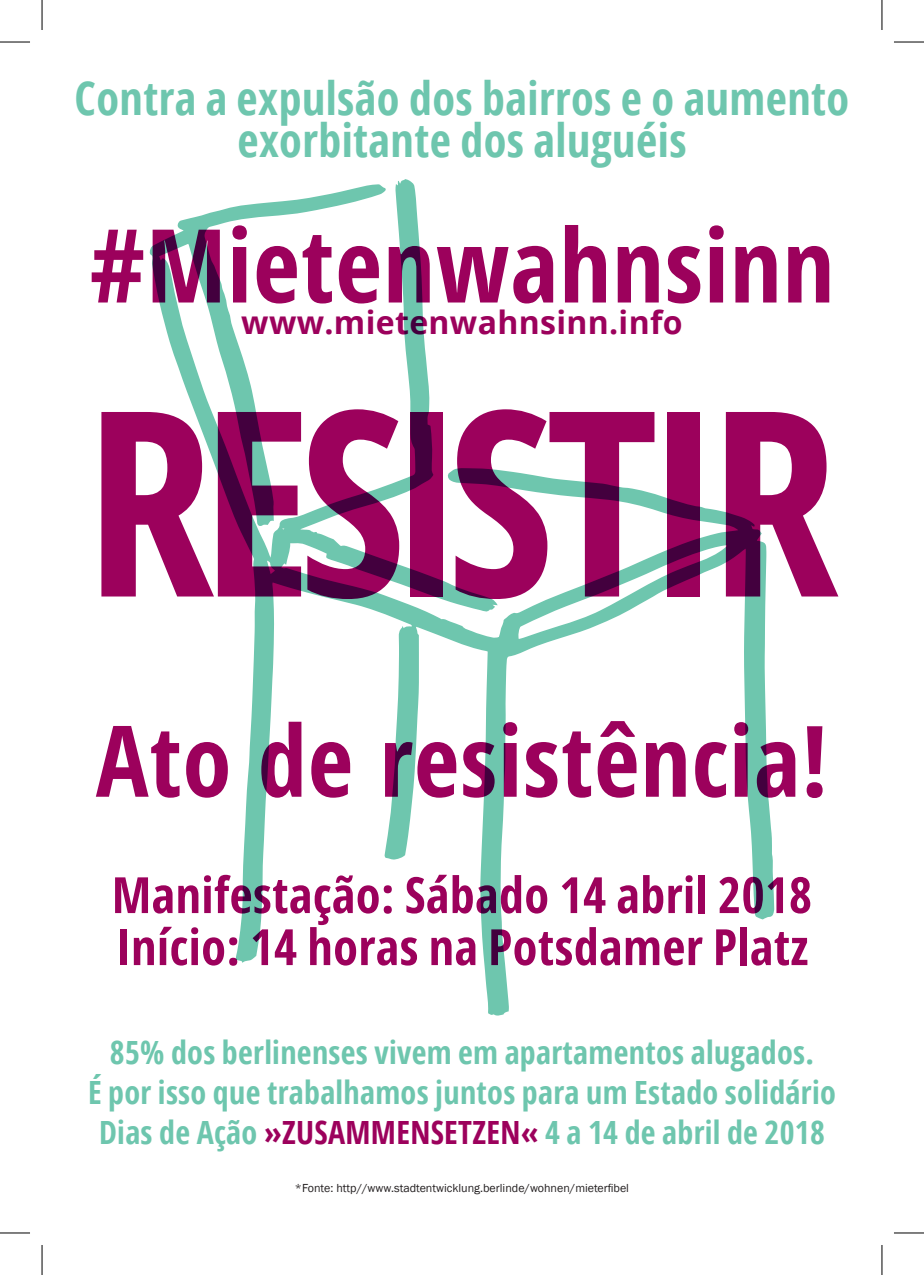
<style>
.page{position:relative;width:924px;height:1275px;background:#fff}
.page>*{position:absolute;margin:0;border:0;box-sizing:border-box;transform-origin:0 0}
.t1{font:700 258.4px "Open Sans Condensed";letter-spacing:-.05em;color:#9c015c}
.t2{font:700 102px "Open Sans Condensed";letter-spacing:.01em;color:#9c015c}
.t3{font:700 98.6px "Open Sans Condensed";letter-spacing:.01em;color:#9c015c}
.t4{font:700 50px/52px "Open Sans Condensed";letter-spacing:.01em;color:#9c015c}
.t5{font:700 46px/42px "Open Sans Condensed";letter-spacing:.01em;color:#6ec6ae;text-align:center}
.t6{font:700 32px "Open Sans Condensed";letter-spacing:.01em;color:#6ec6ae}
.t7{font:700 32px "Open Sans";letter-spacing:.01em;color:#9c015c}
.t8{font:12px "Franklin Gothic";color:#231f20}
.s1{color:#9c015c}
</style>
<div class="page">
<svg style="left:150px;top:179px;width:623px;height:837px"></svg>
<hr style="left:0;top:42px;width:30px;height:1px;background:#000">
<hr style="left:893px;top:42px;width:30px;height:1px;background:#000">
<hr style="left:0;top:1232px;width:30px;height:1px;background:#000">
<hr style="left:893px;top:1232px;width:30px;height:1px;background:#000">
<hr style="left:42px;top:0;width:1px;height:30px;background:#000">
<hr style="left:42px;top:1245px;width:1px;height:30px;background:#000">
<hr style="left:881px;top:0;width:1px;height:30px;background:#000">
<hr style="left:881px;top:1245px;width:1px;height:30px;background:#000">
<p class="t5" style="left:75px;top:76px;width:775px">Contra a expulsão dos bairros e o aumento exorbitante dos aluguéis</p>
<h2 class="t2" style="left:90px;top:194px;width:745px">#Mietenwahnsinn</h2>
<p class="t7" style="left:241px;top:300px;width:442px">www.mietenwahnsinn.info</p>
<h1 class="t1" style="left:85px;top:322px;width:755px">RESISTIR</h1>
<h3 class="t3" style="left:96px;top:692px;width:733px">Ato de resistência!</h3>
<h3 class="t4" style="left:112px;top:867px;width:701px">Manifestação: Sábado 14 abril 2018<br>Início: 14 horas na Potsdamer Platz</h3>
<p class="t6" style="left:110px;top:1030px;width:705px">85% dos berlinenses vivem em apartamentos alugados.</p>
<p class="t6" style="left:88px;top:1070px;width:749px">É por isso que trabalhamos juntos para um Estado solidário</p>
<p class="t6" style="left:99px;top:1110px;width:727px">Dias de Ação <span class="s1">»ZUSAMMENSETZEN«</span> 4 a 14 de abril de 2018</p>
<p class="t8" style="left:295px;top:1180px;width:335px">*Fonte: http//www.stadtentwicklung.berlinde/wohnen/mieterfibel</p>
</div>
